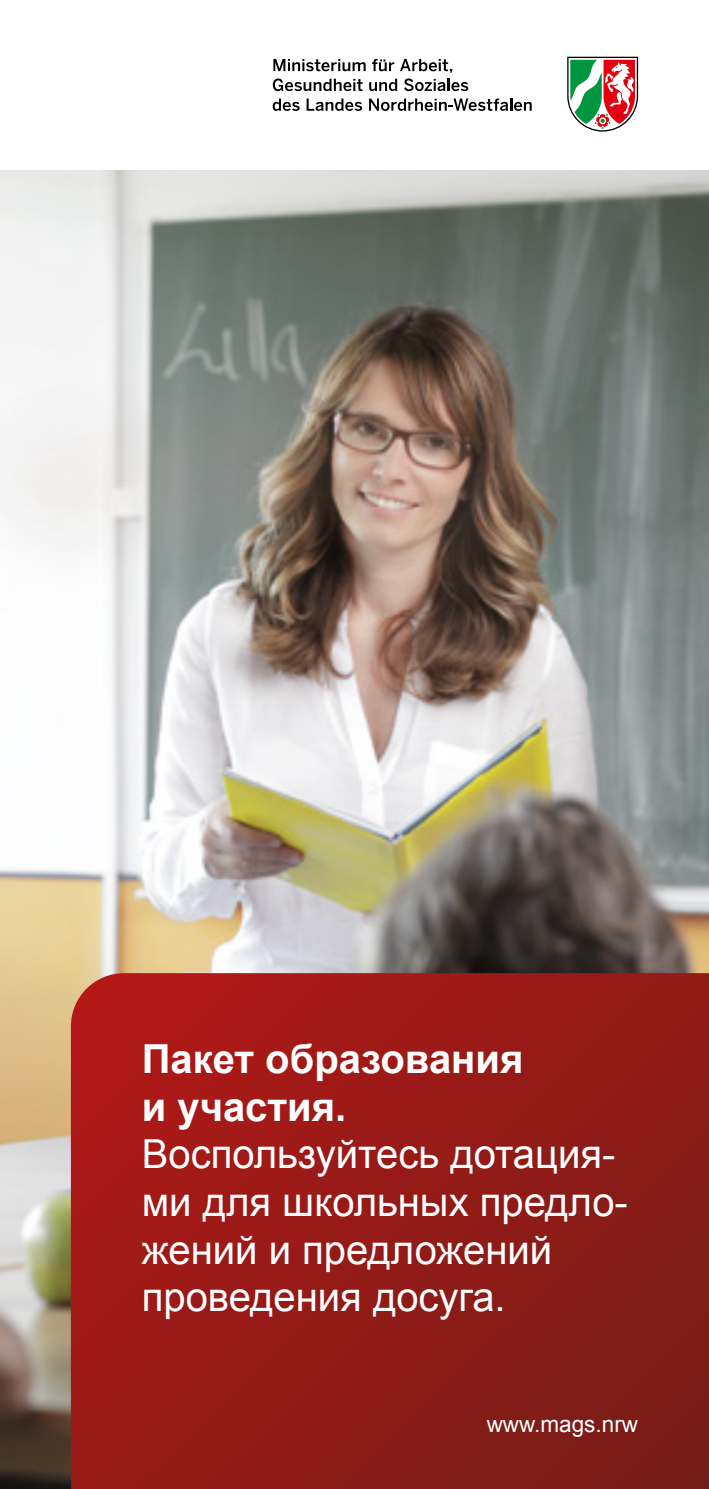
<style>
.page{position:relative;width:709px;height:1489px;background:#fff}
.page>*{position:absolute;margin:0;border:0;box-sizing:border-box;transform-origin:0 0}
.t1{font:40px/47.5px "Arial";color:#fff}
.t2{font:700 40px/47.5px "Arial";color:#fff}
.t3{font:22.5px "Arial";color:#fff}
</style>
<div class="page">
<svg style="left:567px;top:57px;width:71px;height:75px"></svg>
<svg style="left:273px;top:59px;width:195px;height:32px"></svg>
<svg style="left:273px;top:98px;width:26px;height:13px"></svg>
<svg style="left:306px;top:98px;width:56px;height:13px"></svg>
<svg style="left:369px;top:98px;width:162px;height:13px"></svg>
<img style="left:0;top:170px;width:709px;height:1318px">
<svg style="left:71px;top:973px;width:638px;height:515px"></svg>
<p class="t2" style="left:142px;top:1036px;width:383px">Пакет образования и участия.</p>
<p class="t1" style="left:142px;top:1130px;width:487px">Воспользуйтесь дотация&shy;ми для школьных предло&shy;жений и предложений проведения досуга.</p>
<p class="t3" style="left:487px;top:1409px;width:153px">www.mags.nrw</p>
</div>
